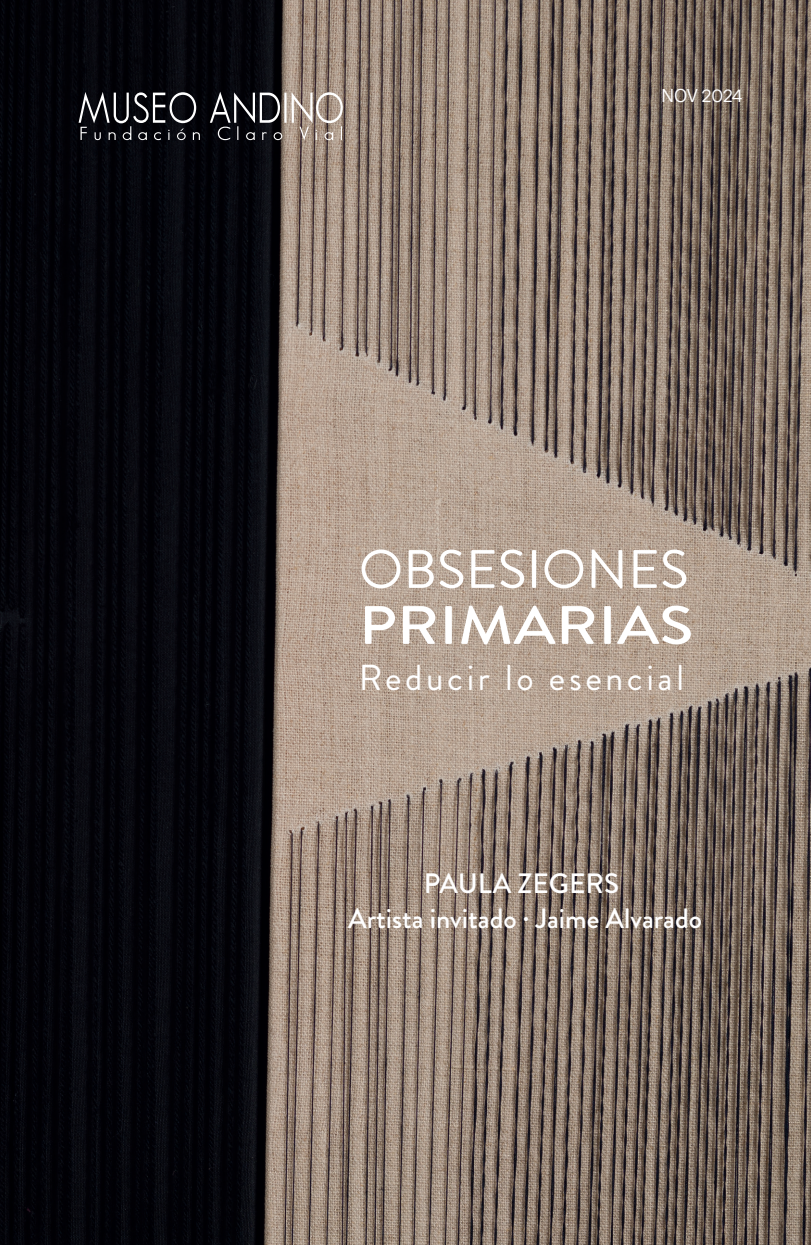
<style>
.page{position:relative;width:811px;height:1245px;background:#fff}
.page>*{position:absolute;margin:0;border:0;box-sizing:border-box;transform-origin:0 0}
.t1{font:54px "Brandon Grotesque";color:#fff}
.t2{font:500 54px "Brandon Grotesque";color:#fff;scale:1.18 1}
.t3{font:36px "Brandon Grotesque";letter-spacing:.1em;color:#fff}
.t4{font:500 28px/34.4px "Brandon Grotesque";color:#fff;text-align:center}
.t5{font:18.6px "Balto";color:#fff}
</style>
<div class="page">
<img style="left:0;top:0;width:811px;height:1244px">
<svg style="left:79px;top:92px;width:264px;height:48px;background:#4f4c4d"></svg>
<p class="t5" style="left:661px;top:84px;width:82px">NOV 2024</p>
<h1 class="t1" style="left:359px;top:532px;width:331px">OBSESIONES</h1>
<h1 class="t2" style="left:359px;top:588px;width:285px">PRIMARIAS</h1>
<p class="t3" style="left:359px;top:653px;width:327px">Reducir lo esencial</p>
<p class="t4" style="left:348px;top:866px;width:355px">PAULA ZEGERS<br>Artista invitado · Jaime Alvarado</p>
</div>
